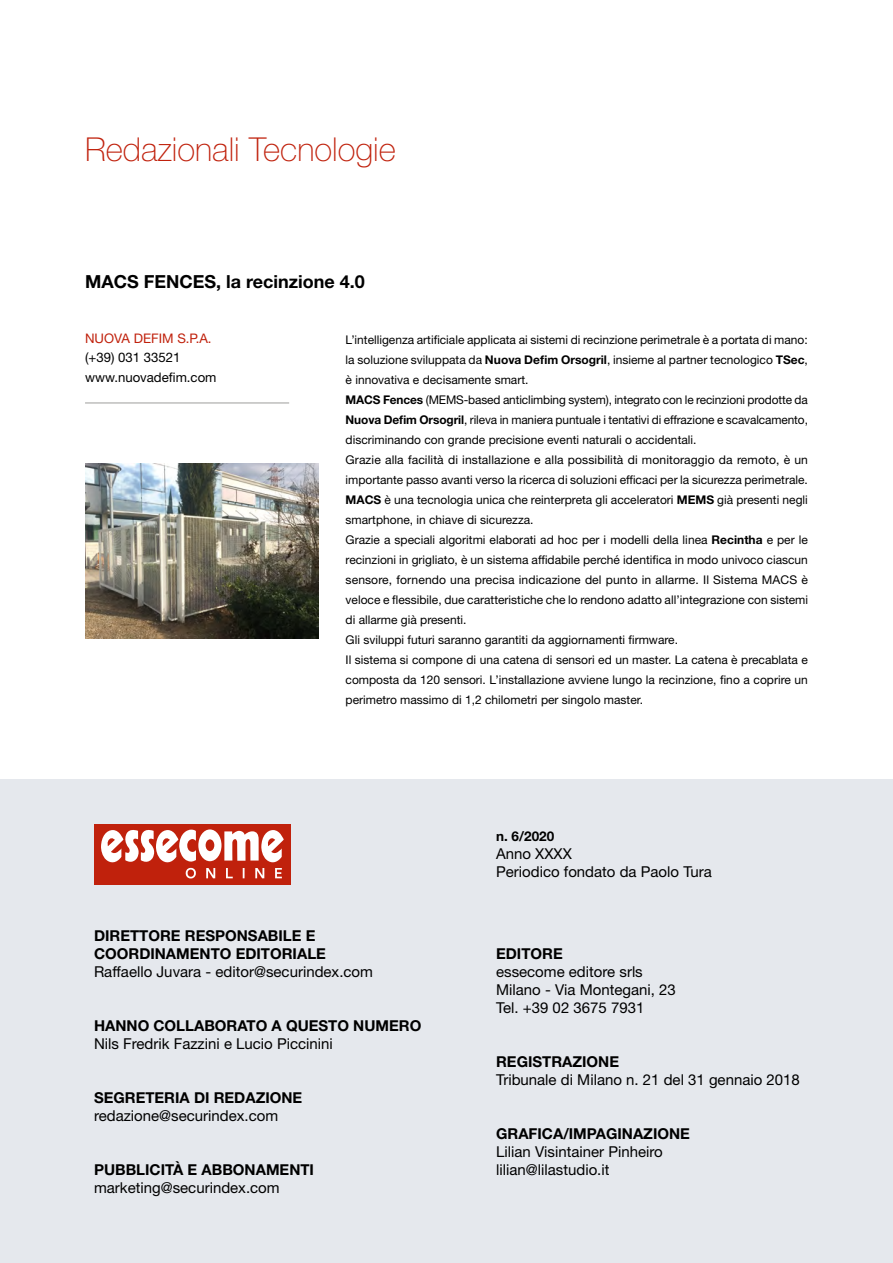
<style>
.page{position:relative;width:893px;height:1263px;background:#fff}
.page>*{position:absolute;margin:0;border:0;box-sizing:border-box;transform-origin:0 0}
.t1{font:100 33px "Helvetica Neue LT Std";color:#c0210c}
.t2{font:700 18px "Helvetica Neue LT Std";color:#000}
.t3{font:15px/18px "Helvetica Neue LT Std";color:#000}
.t4{font:700 15px/18px "Helvetica Neue LT Std";color:#000}
.t5{font:700 13.5px "Helvetica Neue LT Std";color:#000}
.t6{font:13.2px/19.5px "Helvetica Neue LT Std";color:#000}
.t7{font:13.2px "Helvetica Neue LT Std";color:#c0210c}
.t8{font:12px/20px "Helvetica Neue LT Std";color:#000}
.s1{font-weight:700}
</style>
<div class="page">
<div style="left:0;top:779px;width:893px;height:484px;background:#e5e8ed"></div>
<div style="left:94px;top:823px;width:197px;height:61px;background:#c0210c"></div>
<svg style="left:101px;top:829px;width:183px;height:49px"></svg>
<hr style="left:85px;top:403px;width:204px;height:1px;background:#9d9d9c">
<img style="left:85px;top:463px;width:234px;height:175px">
<h1 class="t1" style="left:85px;top:130px;width:312px">Redazionali Tecnologie</h1>
<h2 class="t2" style="left:85px;top:270px;width:281px">MACS FENCES, la recinzione 4.0</h2>
<p class="t7" style="left:85px;top:330px;width:128px">NUOVA DEFIM S.P.A.</p>
<p class="t6" style="left:85px;top:348px;width:133px">(+39) 031 33521 www.nuovadefim.com</p>
<p class="t8" style="left:346px;top:329px;width:464px">L’intelligenza artificiale applicata ai sistemi di recinzione perimetrale è a portata di mano: la soluzione sviluppata da <span class="s1">Nuova Defim Orsogril</span>, insieme al partner tecnologico <span class="s1">TSec</span>, è innovativa e decisamente smart.<br><span class="s1">MACS Fences</span> (MEMS-based anticlimbing system), integrato con le recinzioni prodotte da <span class="s1">Nuova Defim Orsogril</span>, rileva in maniera puntuale i tentativi di effrazione e scavalcamento, discriminando con grande precisione eventi naturali o accidentali.<br>Grazie alla facilità di installazione e alla possibilità di monitoraggio da remoto, è un importante passo avanti verso la ricerca di soluzioni efficaci per la sicurezza perimetrale.<br><span class="s1">MACS</span> è una tecnologia unica che reinterpreta gli acceleratori <span class="s1">MEMS</span> già presenti negli smartphone, in chiave di sicurezza.<br>Grazie a speciali algoritmi elaborati ad hoc per i modelli della linea <span class="s1">Recintha</span> e per le recinzioni in grigliato, è un sistema affidabile perché identifica in modo univoco ciascun sensore, fornendo una precisa indicazione del punto in allarme. Il Sistema MACS è veloce e flessibile, due caratteristiche che lo rendono adatto all’integrazione con sistemi di allarme già presenti.<br>Gli sviluppi futuri saranno garantiti da aggiornamenti firmware.<br>Il sistema si compone di una catena di sensori ed un master. La catena è precablata e composta da 120 sensori. L’installazione avviene lungo la recinzione, fino a coprire un perimetro massimo di 1,2 chilometri per singolo master.</p>
<p class="t5" style="left:496px;top:828px;width:60px">n. 6/2020</p>
<p class="t3" style="left:496px;top:845px;width:217px">Anno XXXX<br>Periodico fondato da Paolo Tura</p>
<p class="t4" style="left:94px;top:926px;width:233px">DIRETTORE RESPONSABILE E<br>COORDINAMENTO EDITORIALE</p>
<p class="t3" style="left:94px;top:962px;width:280px">Raffaello Juvara - editor@securindex.com</p>
<p class="t4" style="left:94px;top:1016px;width:329px">HANNO COLLABORATO A QUESTO NUMERO</p>
<p class="t3" style="left:94px;top:1034px;width:240px">Nils Fredrik Fazzini e Lucio Piccinini</p>
<p class="t4" style="left:94px;top:1088px;width:210px">SEGRETERIA DI REDAZIONE</p>
<p class="t3" style="left:94px;top:1106px;width:186px">redazione@securindex.com</p>
<p class="t4" style="left:94px;top:1160px;width:221px">PUBBLICITÀ E ABBONAMENTI</p>
<p class="t3" style="left:94px;top:1178px;width:187px">marketing@securindex.com</p>
<p class="t4" style="left:496px;top:944px;width:68px">EDITORE</p>
<p class="t3" style="left:496px;top:962px;width:181px">essecome editore srls<br>Milano - Via Montegani, 23<br>Tel. +39 02 3675 7931</p>
<p class="t4" style="left:496px;top:1052px;width:125px">REGISTRAZIONE</p>
<p class="t3" style="left:496px;top:1070px;width:305px">Tribunale di Milano n. 21 del 31 gennaio 2018</p>
<p class="t4" style="left:496px;top:1124px;width:195px">GRAFICA/IMPAGINAZIONE</p>
<p class="t3" style="left:496px;top:1142px;width:168px">Lilian Visintainer Pinheiro lilian@lilastudio.it</p>
</div>
